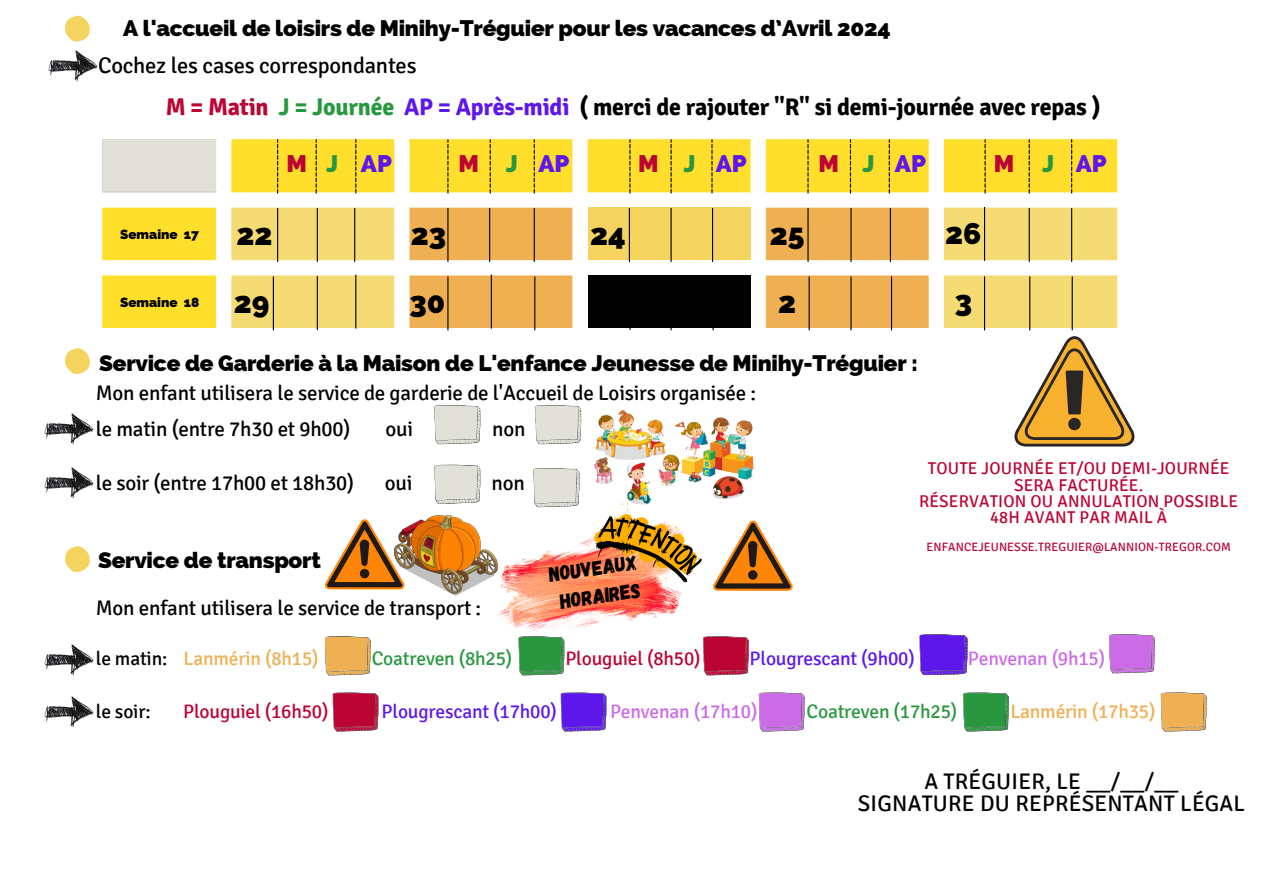
<style>
.page{position:relative;width:1263px;height:894px;background:#fff}
.page>*{position:absolute;margin:0;border:0;box-sizing:border-box;transform-origin:0 0}
.t1{font:800 30px "Raleway";color:#000}
.t2{font:700 24px "Signika";letter-spacing:-.01em;color:#000}
.t3{font:800 24px "Raleway";color:#5e17eb}
.t4{font:800 24px "Raleway";color:#bc0433}
.t5{font:800 24px "Raleway";color:#299740}
.t6{font:800 22.5px "Raleway";letter-spacing:-.01em;color:#000}
.t7{font:22.5px/21.3px "Signika";letter-spacing:.01em;color:#000;text-align:center}
.t8{font:22.5px "Signika";letter-spacing:-.01em;color:#000}
.t9{font:21px "Signika";letter-spacing:-.01em;color:#000}
.t10{font:20.4px/28.2px "Gagalin";color:#000;text-align:center}
.t11{font:19.5px "Signika";letter-spacing:-.01em;color:#efb054}
.t12{font:19.5px "Signika";letter-spacing:-.01em;color:#5e17eb}
.t13{font:19.5px "Signika";letter-spacing:-.01em;color:#299740}
.t14{font:19.5px "Signika";letter-spacing:-.01em;color:#bc0433}
.t15{font:19.5px "Signika";letter-spacing:-.01em;color:#cb6ce6}
.t16{font:19.5px "Signika";letter-spacing:-.01em;color:#000}
.t17{font:17.1px/16px "Signika";letter-spacing:.01em;color:#bc0433;text-align:center}
.t18{font:800 13.5px "Raleway";color:#000}
.t19{font:12px "Signika";letter-spacing:.01em;color:#bc0433}
.s1{color:#bc0433}
.s2{color:#299740}
.s3{color:#5e17eb}
.s4{color:#000}
</style>
<div class="page">
<svg style="left:434px;top:405px;width:46px;height:39px;background:#dadad3"></svg>
<svg style="left:434px;top:464px;width:46px;height:39px;background:#dcdbd4"></svg>
<svg style="left:535px;top:405px;width:46px;height:39px;background:#dad9d2"></svg>
<svg style="left:533px;top:468px;width:46px;height:39px;background:#dbdad3"></svg>
<img style="left:48px;top:50px;width:50px;height:31px">
<img style="left:44px;top:413px;width:50px;height:31px">
<img style="left:44px;top:467px;width:50px;height:31px">
<svg style="left:325px;top:636px;width:46px;height:39px;background:#e5ae5e"></svg>
<svg style="left:919px;top:634px;width:49px;height:40px;background:#6728e3"></svg>
<img style="left:44px;top:644px;width:50px;height:31px">
<img style="left:44px;top:696px;width:50px;height:31px">
<svg style="left:963px;top:692px;width:46px;height:39px;background:#39994e"></svg>
<svg style="left:518px;top:645px;width:46px;height:30px"></svg>
<svg style="left:1109px;top:634px;width:46px;height:39px;background:#c673de"></svg>
<svg style="left:703px;top:636px;width:46px;height:39px;background:#b91841"></svg>
<svg style="left:1014px;top:336px;width:121px;height:110px"></svg>
<svg style="left:65px;top:16px;width:25px;height:26px"></svg>
<svg style="left:65px;top:348px;width:25px;height:26px"></svg>
<svg style="left:65px;top:546px;width:25px;height:26px"></svg>
<svg style="left:759px;top:692px;width:46px;height:39px;background:#c774de"></svg>
<svg style="left:1161px;top:692px;width:46px;height:39px;background:#e6af5f"></svg>
<svg style="left:561px;top:692px;width:45px;height:39px;background:#6626e3"></svg>
<svg style="left:333px;top:692px;width:45px;height:39px;background:#b9153f"></svg>
<img style="left:594px;top:409px;width:161px;height:86px">
<img style="left:394px;top:516px;width:98px;height:79px">
<img style="left:492px;top:539px;width:188px;height:106px">
<svg style="left:325px;top:519px;width:79px;height:70px"></svg>
<svg style="left:589px;top:495px;width:204px;height:101px"></svg>
<svg style="left:102px;top:139px;width:1015px;height:189px;fill:#ffdf2b"></svg>
<svg style="left:231px;top:207px;width:886px;height:121px;fill:#f4db73"></svg>
<svg style="left:409px;top:207px;width:520px;height:121px;fill:#efb054"></svg>
<div style="left:588px;top:207px;width:163px;height:53px;background:#f4d35e"></div>
<div style="left:588px;top:275px;width:163px;height:53px;background:#000"></div>
<hr style="left:102px;top:140px;width:1px;height:51px;background:#e2e1d9">
<hr style="left:215px;top:140px;width:1px;height:51px;background:#e2e1d9">
<hr style="left:102px;top:139px;width:114px;height:1px;background:#e2e1d9">
<hr style="left:102px;top:191px;width:114px;height:1px;background:#e2e1d9">
<svg style="left:277px;top:139px;width:1px;height:54px"></svg>
<hr style="left:277px;top:208px;width:1px;height:53px;background:#000">
<svg style="left:316px;top:139px;width:1px;height:54px"></svg>
<svg style="left:355px;top:139px;width:1px;height:54px"></svg>
<svg style="left:447px;top:139px;width:1px;height:54px"></svg>
<svg style="left:490px;top:139px;width:1px;height:54px"></svg>
<svg style="left:534px;top:139px;width:1px;height:54px"></svg>
<svg style="left:629px;top:139px;width:1px;height:54px"></svg>
<svg style="left:670px;top:139px;width:2px;height:54px"></svg>
<svg style="left:711px;top:139px;width:2px;height:54px"></svg>
<svg style="left:807px;top:139px;width:2px;height:54px"></svg>
<svg style="left:850px;top:139px;width:1px;height:54px"></svg>
<svg style="left:889px;top:139px;width:1px;height:54px"></svg>
<svg style="left:984px;top:139px;width:2px;height:54px"></svg>
<svg style="left:1029px;top:139px;width:1px;height:54px"></svg>
<svg style="left:1071px;top:139px;width:1px;height:54px"></svg>
<hr style="left:317px;top:208px;width:1px;height:53px;background:#000">
<hr style="left:354px;top:208px;width:1px;height:53px;background:#000">
<hr style="left:273px;top:277px;width:1px;height:53px;background:#000">
<hr style="left:447px;top:277px;width:1px;height:53px;background:#000">
<hr style="left:629px;top:276px;width:1px;height:53px;background:#000">
<hr style="left:491px;top:275px;width:1px;height:53px;background:#000">
<hr style="left:534px;top:277px;width:1px;height:53px;background:#000">
<hr style="left:807px;top:208px;width:2px;height:53px;background:#000">
<hr style="left:850px;top:208px;width:2px;height:53px;background:#000">
<hr style="left:890px;top:208px;width:1px;height:53px;background:#000">
<hr style="left:809px;top:277px;width:1px;height:53px;background:#000">
<hr style="left:850px;top:277px;width:2px;height:53px;background:#000">
<hr style="left:891px;top:277px;width:1px;height:53px;background:#000">
<hr style="left:447px;top:208px;width:1px;height:53px;background:#000">
<hr style="left:489px;top:208px;width:1px;height:53px;background:#000">
<hr style="left:534px;top:208px;width:1px;height:53px;background:#000">
<hr style="left:629px;top:208px;width:1px;height:53px;background:#000">
<hr style="left:670px;top:208px;width:2px;height:53px;background:#000">
<hr style="left:712px;top:208px;width:1px;height:53px;background:#000">
<hr style="left:984px;top:207px;width:1px;height:53px;background:#000">
<hr style="left:1029px;top:208px;width:1px;height:53px;background:#000">
<hr style="left:1071px;top:208px;width:1px;height:53px;background:#000">
<hr style="left:984px;top:277px;width:1px;height:53px;background:#000">
<hr style="left:1029px;top:277px;width:1px;height:53px;background:#000">
<hr style="left:1072px;top:277px;width:1px;height:53px;background:#000">
<hr style="left:317px;top:276px;width:1px;height:53px;background:#000">
<hr style="left:355px;top:275px;width:1px;height:53px;background:#000">
<hr style="left:670px;top:277px;width:2px;height:53px;background:#000">
<hr style="left:713px;top:277px;width:1px;height:53px;background:#000">
<p class="t6" style="left:123px;top:15px;width:769px">A l'accueil de loisirs de Minihy-Tréguier pour les vacances d’Avril 2024</p>
<h1 class="t8" style="left:98px;top:52px;width:320px">Cochez les cases correspondantes</h1>
<p class="t2" style="left:166px;top:92px;width:936px"><span class="s1">M = Matin</span> <span class="s2">J = Journée</span> <span class="s3">AP = Après-midi</span> ( merci de rajouter "R" si demi-journée avec repas )</p>
<p class="t18" style="left:120px;top:226px;width:80px">Semaine 17</p>
<p class="t18" style="left:120px;top:294px;width:81px">Semaine 18</p>
<p class="t4" style="left:287px;top:150px;width:22px">M</p>
<p class="t5" style="left:326px;top:150px;width:14px">J</p>
<p class="t3" style="left:361px;top:150px;width:32px">AP</p>
<p class="t4" style="left:459px;top:150px;width:22px">M</p>
<p class="t5" style="left:506px;top:150px;width:14px">J</p>
<p class="t3" style="left:538px;top:150px;width:32px">AP</p>
<p class="t4" style="left:638px;top:150px;width:22px">M</p>
<p class="t5" style="left:683px;top:150px;width:14px">J</p>
<p class="t3" style="left:716px;top:150px;width:32px">AP</p>
<p class="t4" style="left:818px;top:150px;width:22px">M</p>
<h3 class="t5" style="left:862px;top:150px;width:14px">J</h3>
<h5 class="t3" style="left:895px;top:150px;width:32px">AP</h5>
<h5 class="t4" style="left:994px;top:150px;width:22px">M</h5>
<h5 class="t5" style="left:1042px;top:150px;width:14px">J</h5>
<p class="t3" style="left:1076px;top:150px;width:32px">AP</p>
<p class="t1" style="left:237px;top:216px;width:37px">22</p>
<p class="t1" style="left:234px;top:284px;width:37px">29</p>
<p class="t1" style="left:411px;top:216px;width:37px">23</p>
<p class="t1" style="left:590px;top:216px;width:37px">24</p>
<p class="t1" style="left:945px;top:215px;width:38px">26</p>
<p class="t1" style="left:770px;top:216px;width:36px">25</p>
<p class="t1" style="left:410px;top:285px;width:37px">30</p>
<h6 class="t1" style="left:778px;top:285px;width:19px">2</h6>
<h5 class="t1" style="left:955px;top:283px;width:19px">3</h5>
<p class="t6" style="left:99px;top:349px;width:820px">Service de Garderie à la Maison de L'enfance Jeunesse de Minihy-Tréguier :</p>
<p class="t9" style="left:96px;top:380px;width:662px">Mon enfant utilisera le service de garderie de l'Accueil de Loisirs organisée :</p>
<h3 class="t9" style="left:96px;top:416px;width:256px">le matin (entre 7h30 et 9h00)</h3>
<h3 class="t9" style="left:385px;top:416px;width:29px">oui</h3>
<h3 class="t9" style="left:492px;top:416px;width:35px">non</h3>
<p class="t9" style="left:96px;top:470px;width:260px">le soir (entre 17h00 et 18h30)</p>
<p class="t9" style="left:385px;top:470px;width:29px">oui</p>
<p class="t9" style="left:492px;top:470px;width:35px">non</p>
<h1 class="t17" style="left:919px;top:461px;width:321px">TOUTE JOURNÉE ET/OU DEMI-JOURNÉE<br>SERA FACTURÉE.<br>RÉSERVATION OU ANNULATION POSSIBLE<br>48H AVANT PAR MAIL À</h1>
<p class="t19" style="left:926px;top:539px;width:306px">ENFANCEJEUNESSE.TREGUIER@LANNION-TREGOR.COM</p>
<p class="t6" style="left:98px;top:546px;width:224px">Service de transport</p>
<p class="t10" style="left:547px;top:559px;width:91px;rotate:-8deg">Nouveaux<br>Horaires</p>
<p class="t9" style="left:96px;top:594px;width:387px">Mon enfant utilisera le service de transport :</p>
<p class="t11" style="left:96px;top:646px;width:224px"><span class="s4">le matin:</span> Lanmérin (8h15)</p>
<p class="t13" style="left:372px;top:646px;width:142px">Coatreven (8h25)</p>
<p class="t14" style="left:565px;top:646px;width:137px">Plouguiel (8h50)</p>
<p class="t12" style="left:750px;top:646px;width:167px">Plougrescant (9h00)</p>
<p class="t15" style="left:968px;top:646px;width:139px">Penvenan (9h15)</p>
<p class="t16" style="left:96px;top:699px;width:56px">le soir:</p>
<p class="t14" style="left:183px;top:699px;width:147px">Plouguiel (16h50)</p>
<p class="t12" style="left:382px;top:699px;width:177px">Plougrescant (17h00)</p>
<p class="t15" style="left:610px;top:699px;width:149px">Penvenan (17h10)</p>
<p class="t13" style="left:806px;top:699px;width:152px">Coatreven (17h25)</p>
<p class="t11" style="left:1010px;top:699px;width:147px">Lanmérin (17h35)</p>
<p class="t7" style="left:858px;top:771px;width:389px">A TRÉGUIER, LE __/__/__<br>SIGNATURE DU REPRÉSENTANT LÉGAL</p>
</div>
